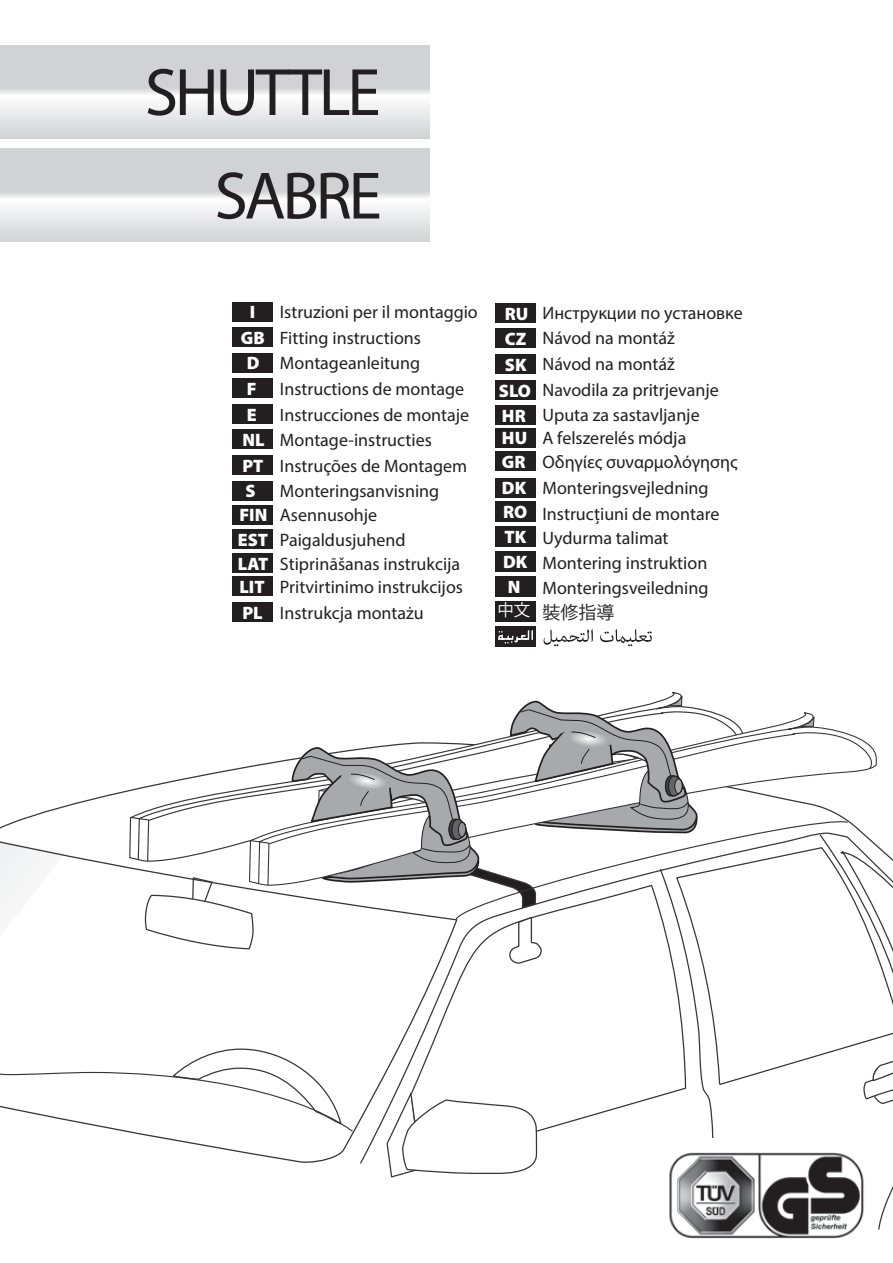
<style>
.page{position:relative;width:893px;height:1263px;background:#fff}
.page>*{position:absolute;margin:0;border:0;box-sizing:border-box;transform-origin:0 0}
.t1{font:67.5px/103.5px "Myriad Pro";letter-spacing:-.05em;color:#231f20;text-align:right}
.t2{font:18px/24px "Myriad Pro";color:#231f20}
.t3{font:18px "Koz Go Pr 6 N";color:#231f20}
.t4{font:900 18px "Myriad Pro";color:#fff}
.t5{font:16.5px "Koz Go Pr 6 N";color:#fff}
.s1{font-weight:900;color:#fff}
</style>
<div class="page">
<svg style="left:0;top:45px;width:429px;height:93px"></svg>
<svg style="left:0;top:148px;width:429px;height:94px"></svg>
<svg style="left:849px;top:849px;width:44px;height:156px"></svg>
<svg style="left:863px;top:1061px;width:30px;height:43px"></svg>
<svg style="left:698px;top:711px;width:179px;height:175px"></svg>
<svg style="left:698px;top:727px;width:174px;height:159px"></svg>
<svg style="left:788px;top:715px;width:27px;height:13px"></svg>
<svg style="left:0;top:692px;width:698px;height:486px"></svg>
<img style="left:652px;top:1139px;width:212px;height:100px">
<div style="left:232px;top:302px;width:41px;height:19px;background:#231f20"></div>
<div style="left:232px;top:327px;width:41px;height:20px;background:#231f20"></div>
<div style="left:232px;top:353px;width:41px;height:20px;background:#231f20"></div>
<div style="left:232px;top:378px;width:41px;height:20px;background:#231f20"></div>
<div style="left:232px;top:404px;width:41px;height:20px;background:#231f20"></div>
<div style="left:232px;top:430px;width:41px;height:19px;background:#231f20"></div>
<div style="left:232px;top:455px;width:41px;height:20px;background:#231f20"></div>
<div style="left:232px;top:481px;width:41px;height:19px;background:#231f20"></div>
<div style="left:232px;top:505px;width:41px;height:19px;background:#231f20"></div>
<div style="left:232px;top:529px;width:41px;height:20px;background:#231f20"></div>
<div style="left:232px;top:553px;width:41px;height:20px;background:#231f20"></div>
<div style="left:232px;top:577px;width:41px;height:19px;background:#231f20"></div>
<div style="left:232px;top:602px;width:41px;height:20px;background:#231f20"></div>
<div style="left:495px;top:303px;width:40px;height:20px;background:#231f20"></div>
<div style="left:495px;top:328px;width:40px;height:20px;background:#231f20"></div>
<div style="left:495px;top:354px;width:40px;height:20px;background:#231f20"></div>
<div style="left:495px;top:380px;width:40px;height:20px;background:#231f20"></div>
<div style="left:495px;top:405px;width:40px;height:20px;background:#231f20"></div>
<div style="left:495px;top:428px;width:40px;height:19px;background:#231f20"></div>
<div style="left:495px;top:452px;width:40px;height:19px;background:#231f20"></div>
<div style="left:495px;top:478px;width:40px;height:19px;background:#231f20"></div>
<div style="left:495px;top:502px;width:40px;height:20px;background:#231f20"></div>
<div style="left:495px;top:601px;width:40px;height:20px;background:#231f20"></div>
<div style="left:495px;top:526px;width:40px;height:21px;background:#231f20"></div>
<div style="left:495px;top:551px;width:40px;height:21px;background:#231f20"></div>
<div style="left:495px;top:576px;width:40px;height:21px;background:#231f20"></div>
<div style="left:495px;top:626px;width:40px;height:20px;background:#231f20"></div>
<svg style="left:498px;top:630px;width:35px;height:13px"></svg>
<svg style="left:544px;top:629px;width:108px;height:17px"></svg>
<h1 class="t1" style="left:145px;top:40px;width:238px">SHUTTLE<br>SABRE</h1>
<p class="t4" style="left:250px;top:300px;width:7px">I</p>
<p class="t2" style="left:280px;top:300px;width:199px">Istruzioni per il montaggio</p>
<p class="t2" style="left:241px;top:325px;width:182px"><span class="s1">GB</span> Fitting instructions</p>
<p class="t2" style="left:247px;top:351px;width:175px"><span class="s1">D</span> Montageanleitung</p>
<p class="t4" style="left:247px;top:377px;width:11px">F</p>
<p class="t2" style="left:280px;top:377px;width:186px">Instructions de montage</p>
<p class="t4" style="left:247px;top:402px;width:11px">E</p>
<p class="t2" style="left:242px;top:401px;width:228px;line-height:25.5px;text-indent:38px">Instrucciones de montaje<br><span class="s1">NL</span> Montage-instructies<br><span class="s1">PT</span> Instruções de Montagem<br><span class="s1">S</span></p>
<p class="t2" style="left:238px;top:479px;width:227px;text-indent:42px">Monteringsanvisning<br><span class="s1">FIN</span> Asennusohje<br><span class="s1">EST</span> Paigaldusjuhend<br><span class="s1">LAT</span> Stiprināšanas instrukcija<br><span class="s1">LIT</span> Pritvirtinimo instrukcijos</p>
<p class="t2" style="left:242px;top:600px;width:183px"><span class="s1">PL</span> Instrukcja montażu</p>
<p class="t2" style="left:505px;top:301px;width:239px"><span class="s1">RU</span> Инструкции по установке</p>
<p class="t2" style="left:505px;top:326px;width:171px"><span class="s1">CZ</span> Návod na montáž</p>
<p class="t2" style="left:505px;top:352px;width:171px"><span class="s1">SK</span> Návod na montáž</p>
<p class="t2" style="left:499px;top:378px;width:221px"><span class="s1">SLO</span> Navodila za pritrjevanje</p>
<p class="t2" style="left:502px;top:403px;width:199px"><span class="s1">HR</span> Uputa za sastavljanje</p>
<p class="t2" style="left:502px;top:425px;width:237px"><span class="s1">HU</span> A felszerelés módja<br><span class="s1">GR</span> Οδηγίες συναρμολόγησης</p>
<p class="t2" style="left:502px;top:475px;width:219px;line-height:25.3px"><span class="s1">DK</span> Monteringsvejledning<br><span class="s1">RO</span> Instrucțiuni de montare</p>
<p class="t2" style="left:503px;top:526px;width:207px;line-height:24.8px"><span class="s1">TK</span> Uydurma talimat<br><span class="s1">DK</span> Montering instruktion<br><span class="s1">N</span> Monteringsveiledning</p>
<p class="t5" style="left:497px;top:601px;width:34px">中文</p>
<p class="t3" style="left:542px;top:602px;width:73px">裝修指導</p>
</div>
